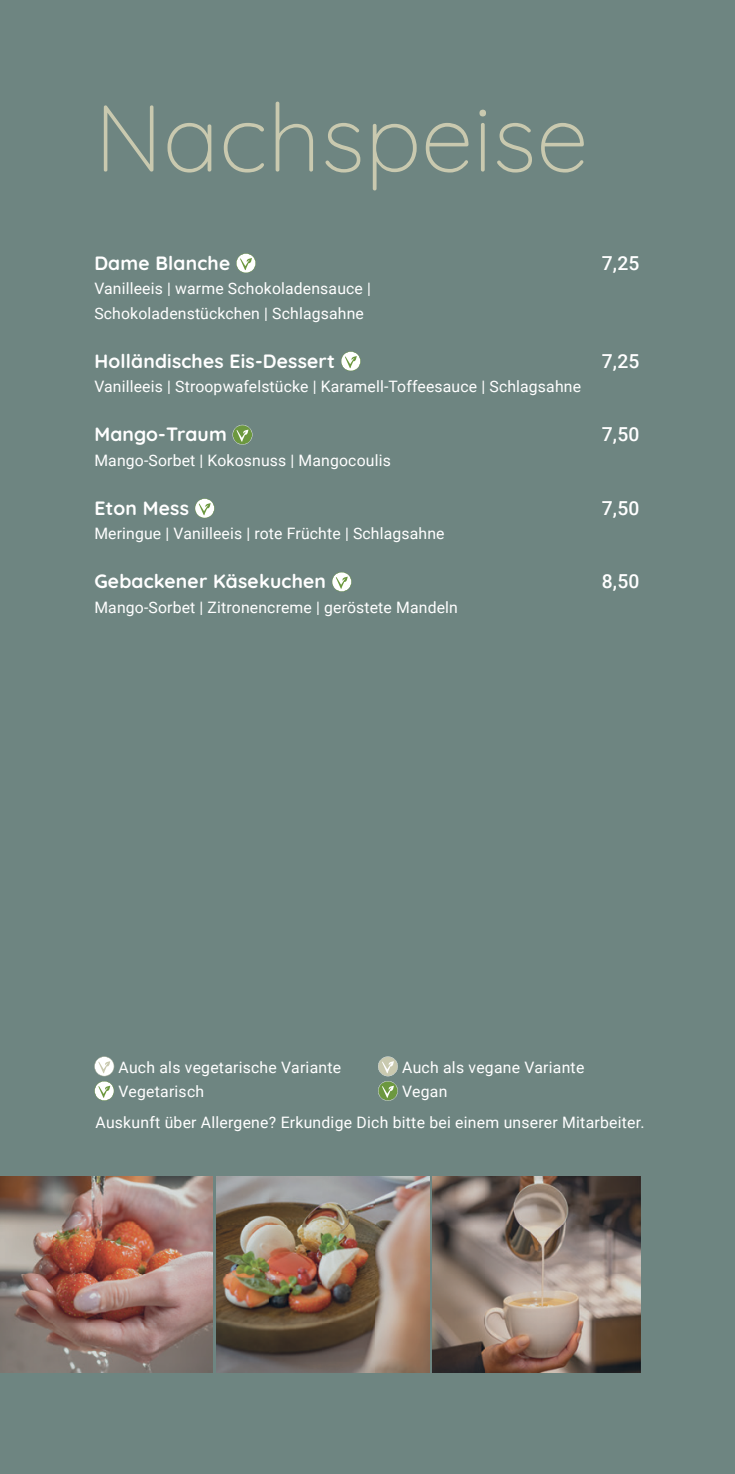
<style>
.page{position:relative;width:735px;height:1474px;background:#fff}
.page>*{position:absolute;margin:0;border:0;box-sizing:border-box;transform-origin:0 0}
.t1{font:300 94.5px "Quicksand";color:#c9c9af}
.t2{font:700 19.25px "Quicksand";letter-spacing:.01em;color:#fff}
.t3{font:500 19.25px "Roboto";letter-spacing:.01em;color:#fff}
.t4{font:15.75px/24.5px "Roboto";letter-spacing:.01em;color:#fff}
</style>
<div class="page">
<div style="left:0;top:0;width:734px;height:1473px;background:#6e8581"></div>
<svg style="left:236px;top:253px;width:20px;height:20px"></svg>
<svg style="left:341px;top:351px;width:19px;height:20px"></svg>
<svg style="left:232px;top:425px;width:20px;height:19px"></svg>
<svg style="left:195px;top:498px;width:19px;height:20px"></svg>
<svg style="left:331px;top:572px;width:20px;height:19px"></svg>
<img style="left:216px;top:1176px;width:213px;height:196px">
<img style="left:432px;top:1176px;width:208px;height:196px">
<img style="left:0;top:1176px;width:212px;height:196px">
<svg style="left:94px;top:1056px;width:20px;height:44px"></svg>
<svg style="left:378px;top:1056px;width:19px;height:44px"></svg>
<h1 class="t1" style="left:94px;top:65px;width:495px">Nachspeise</h1>
<p class="t2" style="left:94px;top:248px;width:137px">Dame Blanche</p>
<p class="t3" style="left:601px;top:249px;width:39px">7,25</p>
<p class="t4" style="left:94px;top:276px;width:278px">Vanilleeis | warme Schokoladensauce |<br>Schokoladenstückchen | Schlagsahne</p>
<p class="t2" style="left:94px;top:346px;width:242px">Holländisches Eis-Dessert</p>
<p class="t3" style="left:601px;top:347px;width:39px">7,25</p>
<p class="t4" style="left:94px;top:374px;width:488px">Vanilleeis | Stroopwafelstücke | Karamell-Toffeesauce | Schlagsahne</p>
<p class="t2" style="left:94px;top:419px;width:134px">Mango-Traum</p>
<p class="t3" style="left:601px;top:421px;width:39px">7,50</p>
<p class="t4" style="left:94px;top:447px;width:298px">Mango-Sorbet | Kokosnuss | Mangocoulis</p>
<p class="t2" style="left:94px;top:493px;width:96px">Eton Mess</p>
<p class="t3" style="left:601px;top:494px;width:39px">7,50</p>
<p class="t4" style="left:94px;top:521px;width:351px">Meringue | Vanilleeis | rote Früchte | Schlagsahne</p>
<p class="t2" style="left:94px;top:566px;width:233px">Gebackener Käsekuchen</p>
<p class="t3" style="left:601px;top:568px;width:39px">8,50</p>
<p class="t4" style="left:94px;top:594px;width:365px">Mango-Sorbet | Zitronencreme | geröstete Mandeln</p>
<p class="t4" style="left:118px;top:1054px;width:224px">Auch als vegetarische Variante<br>Vegetarisch</p>
<p class="t4" style="left:402px;top:1054px;width:183px">Auch als vegane Variante<br>Vegan</p>
<p class="t4" style="left:95px;top:1109px;width:550px">Auskunft über Allergene? Erkundige Dich bitte bei einem unserer Mitarbeiter.</p>
</div>
